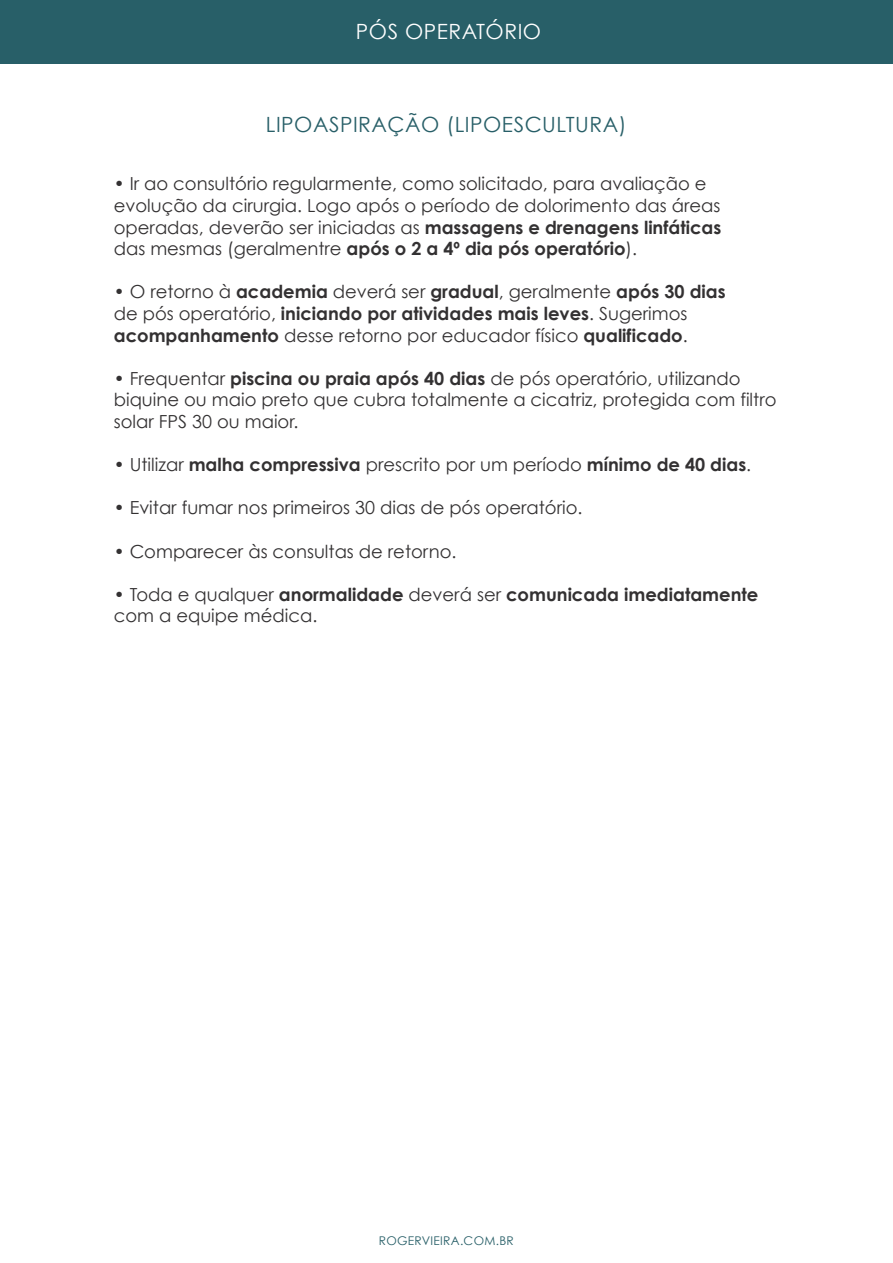
<style>
.page{position:relative;width:893px;height:1263px;background:#fff}
.page>*{position:absolute;margin:0;border:0;box-sizing:border-box;transform-origin:0 0}
.t1{font:21px "Century Gothic";letter-spacing:.025em;color:#285f68}
.t2{font:21px "Century Gothic";letter-spacing:.025em;color:#fff}
.t3{font:18px/21.6px "Century Gothic";color:#333132}
.t4{font:12px "Century Gothic";letter-spacing:.025em;color:#285f68}
.s1{font-weight:700}
</style>
<div class="page">
<div style="left:0;top:0;width:893px;height:64px;background:#285f68"></div>
<p class="t2" style="left:356px;top:19px;width:187px">PÓS OPERATÓRIO</p>
<p class="t1" style="left:266px;top:111px;width:362px">LIPOASPIRAÇÃO (LIPOESCULTURA)</p>
<p class="t3" style="left:114px;top:173px;width:609px">• Ir ao consultório regularmente, como solicitado, para avaliação e evolução da cirurgia. Logo após o período de dolorimento das áreas operadas, deverão ser iniciadas as <span class="s1">massagens e drenagens linfáticas </span>das mesmas (geralmentre <span class="s1">após o 2 a 4º dia pós operatório</span>).</p>
<p class="t3" style="left:114px;top:281px;width:613px">• O retorno à <span class="s1">academia</span> deverá ser <span class="s1">gradual</span>, geralmente <span class="s1">após 30 dias </span>de pós operatório, <span class="s1">iniciando por atividades mais leves</span>. Sugerimos <span class="s1">acompanhamento</span> desse retorno por educador físico <span class="s1">qualificado</span>.</p>
<p class="t3" style="left:114px;top:367px;width:664px">• Frequentar <span class="s1">piscina ou praia após 40 dias</span> de pós operatório, utilizando biquine ou maio preto que cubra totalmente a cicatriz, protegida com filtro solar FPS 30 ou maior.</p>
<p class="t3" style="left:114px;top:454px;width:639px">• Utilizar <span class="s1">malha compressiva</span> prescrito por um período <span class="s1">mínimo de 40 dias</span>.</p>
<p class="t3" style="left:114px;top:497px;width:470px">• Evitar fumar nos primeiros 30 dias de pós operatório.</p>
<p class="t3" style="left:114px;top:540px;width:344px">• Comparecer às consultas de retorno.</p>
<p class="t3" style="left:114px;top:583px;width:646px">• Toda e qualquer <span class="s1">anormalidade</span> deverá ser <span class="s1">comunicada imediatamente </span>com a equipe médica.</p>
<p class="t4" style="left:379px;top:1234px;width:136px">ROGERVIEIRA.COM.BR</p>
</div>
